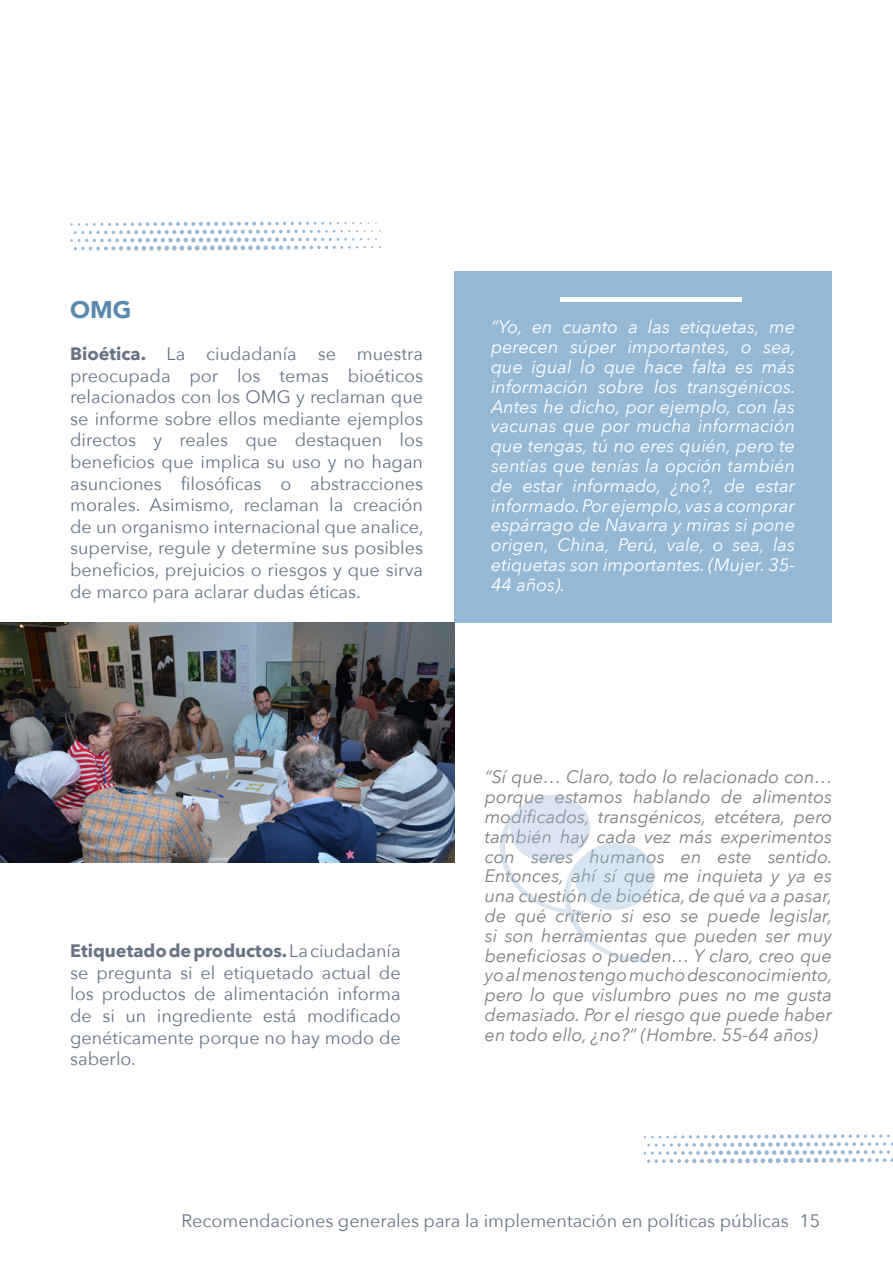
<style>
.page{position:relative;width:893px;height:1263px;background:#fff}
.page>*{position:absolute;margin:0;border:0;box-sizing:border-box;transform-origin:0 0}
.t1{font:900 24px "Avenir";color:#5a89ad}
.t2{font:18px/21.6px "Avenir Next";color:#687485;text-align:justify}
.t3{font:italic 18px/19.8px "Avenir Next";color:#7f7f7f;text-align:justify}
.t4{font:italic 18px/19.8px "Avenir Next";color:#fff;text-align:justify}
.s1{font-weight:700}
</style>
<div class="page">
<div style="left:455px;top:271px;width:377px;height:352px;background:#95b9d5"></div>
<svg style="left:70px;top:222px;width:311px;height:29px"></svg>
<svg style="left:643px;top:1134px;width:250px;height:30px"></svg>
<hr style="left:560px;top:297px;width:182px;height:4px;background:#fff">
<img style="left:0;top:623px;width:455px;height:239px">
<svg style="left:500px;top:794px;width:155px;height:169px"></svg>
<h1 class="t1" style="left:70px;top:289px;width:63px">OMG</h1>
<p class="t2" style="left:70px;top:342px;width:355px"><span class="s1">Bioética.</span> La ciudadanía se muestra preocupada por los temas bioéticos relacionados con los OMG y reclaman que se informe sobre ellos mediante ejemplos directos y reales que destaquen los beneficios que implica su uso y no hagan asunciones filosóficas o abstracciones morales. Asimismo, reclaman la creación de un organismo internacional que analice, supervise, regule y determine sus posibles beneficios, prejuicios o riesgos y que sirva de marco para aclarar dudas éticas.</p>
<p class="t4" style="left:491px;top:316px;width:306px">“Yo, en cuanto a las etiquetas, me perecen súper importantes, o sea, que igual lo que hace falta es más información sobre los transgénicos.<br>Antes he dicho, por ejemplo, con las vacunas que por mucha información que tengas, tú no eres quién, pero te sentías que tenías la opción también de estar informado, ¿no?, de estar informado. Por ejemplo, vas a comprar espárrago de Navarra y miras si pone origen, China, Perú, vale, o sea, las etiquetas son importantes. (Mujer. 35- 44 años).</p>
<p class="t2" style="left:70px;top:939px;width:332px"><span class="s1">Etiquetado de productos.</span> La ciudadanía se pregunta si el etiquetado actual de los productos de alimentación informa de si un ingrediente está modificado genéticamente porque no hay modo de saberlo.</p>
<p class="t3" style="left:485px;top:766px;width:349px">“Sí que… Claro, todo lo relacionado con… porque estamos hablando de alimentos modificados, transgénicos, etcétera, pero también hay cada vez más experimentos con seres humanos en este sentido.<br>Entonces, ahí sí que me inquieta y ya es una cuestión de bioética, de qué va a pasar, de qué criterio si eso se puede legislar, si son herramientas que pueden ser muy beneficiosas o pueden… Y claro, creo que yo al menos tengo mucho desconocimiento, pero lo que vislumbro pues no me gusta demasiado. Por el riesgo que puede haber en todo ello, ¿no?” (Hombre. 55-64 años)</p>
<p class="t2" style="left:182px;top:1209px;width:640px">Recomendaciones generales para la implementación en políticas públicas 15</p>
</div>
